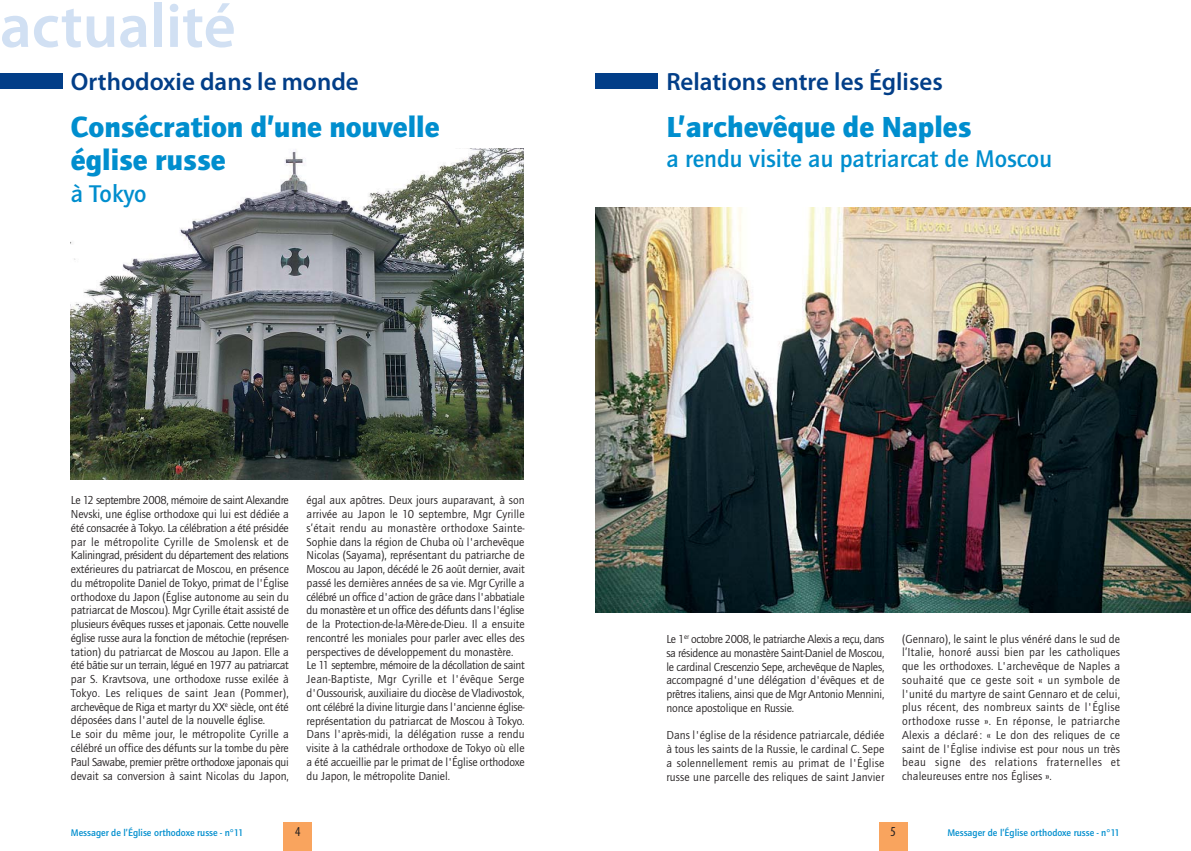
<style>
.page{position:relative;width:1191px;height:851px;background:#fff}
.page>*{position:absolute;margin:0;border:0;box-sizing:border-box;transform-origin:0 0}
.t1{font:600 62.5px "Myriad Pro";color:#d1e0f3}
.t2{font:900 30px/32.5px "Quay Itc T";color:#008ece}
.t3{font:600 25px "Myriad Pro";color:#023e88}
.t4{font:700 25px "Quay Itc T";color:#008ece}
.t5{font:condensed 13.75px "Myriad Pro";color:#231f20}
.t6{font:11.88px/13.8px "Quay Itc T";letter-spacing:-.005em;color:#231f20;text-align:justify}
.t7{font:700 10px "Quay Itc T";color:#008ece}
</style>
<div class="page">
<div style="left:283px;top:822px;width:29px;height:28px;background:#f9a45e"></div>
<div style="left:595px;top:73px;width:62px;height:15px;background:#023e88"></div>
<img style="left:595px;top:207px;width:596px;height:405px">
<div style="left:0;top:73px;width:62px;height:15px;background:#023e88"></div>
<img style="left:71px;top:149px;width:452px;height:330px">
<div style="left:879px;top:822px;width:28px;height:28px;background:#f9a45e"></div>
<h1 class="t1" style="left:0;top:3px;width:237px">actualité</h1>
<h3 class="t3" style="left:71px;top:72px;width:289px">Orthodoxie dans le monde</h3>
<h2 class="t2" style="left:71px;top:113px;width:370px">Consécration d’une nouvelle église russe</h2>
<h3 class="t4" style="left:71px;top:184px;width:77px">à Tokyo</h3>
<p class="t6" style="left:71px;top:494px;width:219px;text-align:left">Le 12 septembre 2008, mémoire de saint Alexandre Nevski, une église orthodoxe qui lui est dédiée a été consacrée à Tokyo. La célébration a été présidée par le métropolite Cyrille de Smolensk et de Kaliningrad, président du département des relations extérieures du patriarcat de Moscou, en présence du métropolite Daniel de Tokyo, primat de l'Église orthodoxe du Japon (Église autonome au sein du patriarcat de Moscou). Mgr Cyrille était assisté de plusieurs évêques russes et japonais. Cette nouvelle église russe aura la fonction de métochie (représen&shy;tation) du patriarcat de Moscou au Japon. Elle a été bâtie sur un terrain, légué en 1977 au patriarcat par S. Kravtsova, une orthodoxe russe exilée à Tokyo. Les reliques de saint Jean (Pommer), archevêque de Riga et martyr du XX<sup>e</sup> siècle, ont été déposées dans l'autel de la nouvelle église.<br>Le soir du même jour, le métropolite Cyrille a célébré un office des défunts sur la tombe du père Paul Sawabe, premier prêtre orthodoxe japonais qui devait sa conversion à saint Nicolas du Japon,</p>
<p class="t6" style="left:306px;top:494px;width:219px;text-align:left">égal aux apôtres. Deux jours auparavant, à son arrivée au Japon le 10 septembre, Mgr Cyrille s’était rendu au monastère orthodoxe Sainte-Sophie dans la région de Chuba où l'archevêque Nicolas (Sayama), représentant du patriarche de Moscou au Japon, décédé le 26 août dernier, avait passé les dernières années de sa vie. Mgr Cyrille a célébré un office d'action de grâce dans l'abbatiale du monastère et un office des défunts dans l'église de la Protection-de-la-Mère-de-Dieu. Il a ensuite rencontré les moniales pour parler avec elles des perspectives de développement du monastère.<br>Le 11 septembre, mémoire de la décollation de saint Jean-Baptiste, Mgr Cyrille et l'évêque Serge d'Oussourisk, auxiliaire du diocèse de Vladivostok, ont célébré la divine liturgie dans l'ancienne église&shy;représentation du patriarcat de Moscou à Tokyo.<br>Dans l'après-midi, la délégation russe a rendu visite à la cathédrale orthodoxe de Tokyo où elle a été accueillie par le primat de l'Église orthodoxe du Japon, le métropolite Daniel.</p>
<p class="t7" style="left:71px;top:829px;width:174px">Messager de l’Église orthodoxe russe - n°11</p>
<p class="t5" style="left:295px;top:823px;width:7px">4</p>
<h3 class="t3" style="left:666px;top:72px;width:278px">Relations entre les Églises</h3>
<h2 class="t2" style="left:666px;top:113px;width:307px">L’archevêque de Naples</h2>
<h3 class="t4" style="left:666px;top:149px;width:387px">a rendu visite au patriarcat de Moscou</h3>
<p class="t6" style="left:666px;top:633px;width:219px">Le 1<sup>er</sup> octobre 2008, le patriarche Alexis a reçu, dans sa résidence au monastère Saint-Daniel de Moscou, le cardinal Crescenzio Sepe, archevêque de Naples, accompagné d'une délégation d'évêques et de prêtres italiens, ainsi que de Mgr Antonio Mennini, nonce apostolique en Russie.</p>
<p class="t6" style="left:666px;top:729px;width:219px">Dans l'église de la résidence patriarcale, dédiée à tous les saints de la Russie, le cardinal C. Sepe a solennellement remis au primat de l'Église russe une parcelle des reliques de saint Janvier</p>
<p class="t6" style="left:902px;top:632px;width:219px">(Gennaro), le saint le plus vénéré dans le sud de l’Italie, honoré aussi bien par les catholiques que les orthodoxes. L'archevêque de Naples a souhaité que ce geste soit « un symbole de l'unité du martyre de saint Gennaro et de celui, plus récent, des nombreux saints de l'Église orthodoxe russe ». En réponse, le patriarche Alexis a déclaré : « Le don des reliques de ce saint de l'Église indivise est pour nous un très beau signe des relations fraternelles et chaleureuses entre nos Églises ».</p>
<p class="t5" style="left:890px;top:823px;width:7px">5</p>
<p class="t7" style="left:947px;top:829px;width:174px">Messager de l’Église orthodoxe russe - n°11</p>
</div>
